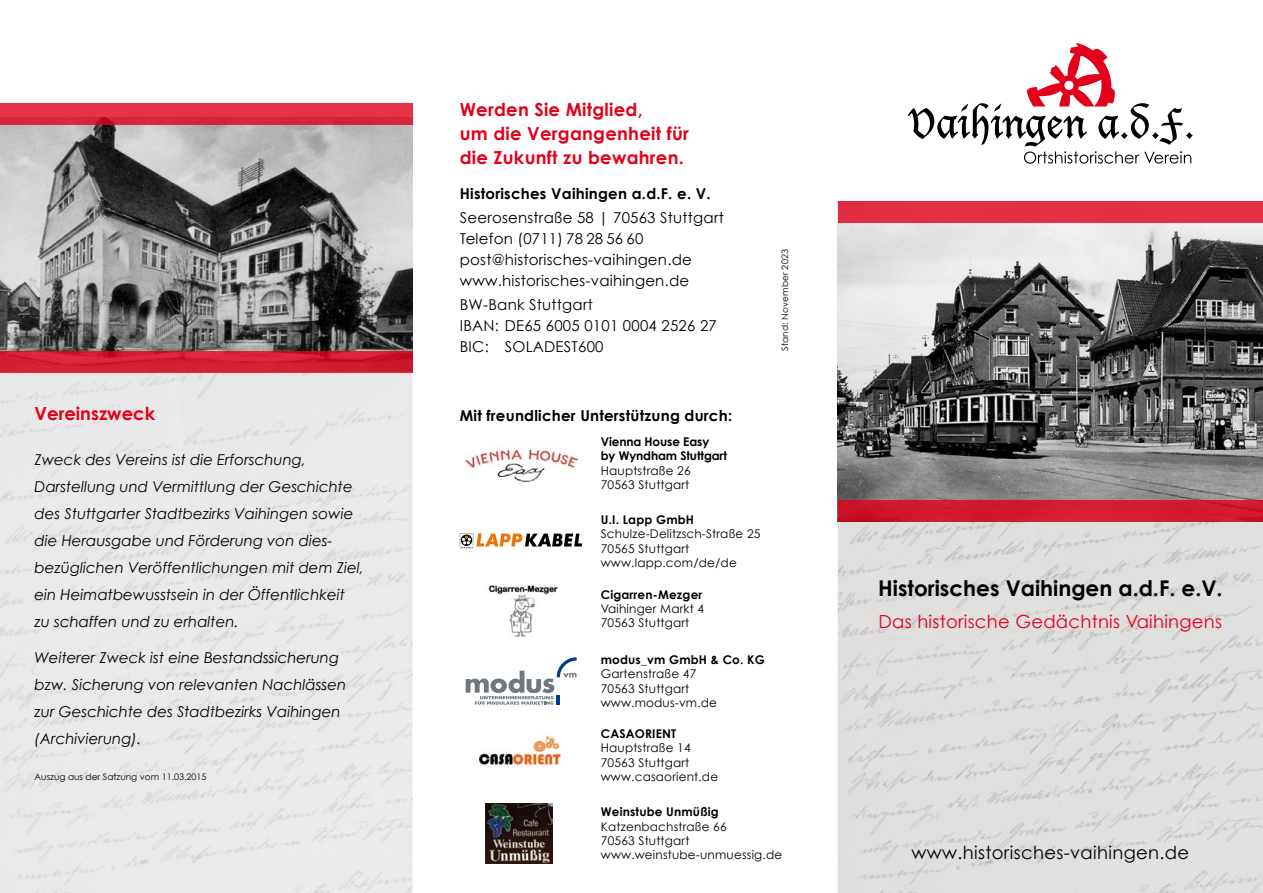
<style>
.page{position:relative;width:1263px;height:893px;background:#fff}
.page>*{position:absolute;margin:0;border:0;box-sizing:border-box;transform-origin:0 0}
.t1{font:700 21.6px "Century Gothic";color:#000}
.t2{font:700 18px/24px "Century Gothic";letter-spacing:.015em;color:#e2001a}
.t3{font:18px "Century Gothic";letter-spacing:.015em;color:#e2001a}
.t4{font:18px "Century Gothic";letter-spacing:.02em;color:#000}
.t5{font:italic 15px/27px "Century Gothic";color:#000}
.t6{font:15px/21px "Century Gothic";letter-spacing:.015em;color:#000}
.t7{font:700 15px "Century Gothic";letter-spacing:.015em;color:#000}
.t8{font:12px/14.4px "Century Gothic";letter-spacing:.015em;color:#000}
.t9{font:700 12px "Century Gothic";letter-spacing:.015em;color:#000}
.t10{font:700 12px/14.4px "Century Gothic";letter-spacing:-.01em;color:#000}
.t11{font:9px "Century Gothic";color:#000}
</style>
<div class="page">
<img style="left:838px;top:521px;width:425px;height:372px">
<img style="left:0;top:125px;width:412px;height:768px">
<svg style="left:908px;top:43px;width:283px;height:121px"></svg>
<img style="left:838px;top:223px;width:425px;height:277px">
<div style="left:838px;top:201px;width:425px;height:22px;background:#e42f44"></div>
<div style="left:838px;top:500px;width:425px;height:21px;background:#d01b30"></div>
<div style="left:0;top:103px;width:412px;height:22px;background:linear-gradient(to right,#e12d41,#e12d41)"></div>
<svg style="left:0;top:351px;width:412px;height:21px;background:#d21d32"></svg>
<svg style="left:466px;top:657px;width:111px;height:48px"></svg>
<img style="left:466px;top:447px;width:111px;height:36px">
<svg style="left:460px;top:533px;width:122px;height:15px"></svg>
<img style="left:488px;top:585px;width:70px;height:52px">
<img style="left:479px;top:734px;width:83px;height:32px">
<img style="left:485px;top:803px;width:68px;height:61px">
<p class="t2" style="left:35px;top:401px;width:122px">Vereinszweck</p>
<p class="t5" style="left:35px;top:445px;width:331px">Zweck des Vereins ist die Erforschung, Darstellung und Vermittlung der Geschichte des Stuttgarter Stadtbezirks Vaihingen sowie die Herausgabe und Förderung von dies&shy;bezüglichen Veröffentlichungen mit dem Ziel, ein Heimatbewusstsein in der Öffentlichkeit zu schaffen und zu erhalten.</p>
<p class="t5" style="left:35px;top:643px;width:313px">Weiterer Zweck ist eine Bestandssicherung bzw. Sicherung von relevanten Nachlässen zur Geschichte des Stadtbezirks Vaihingen (Archivierung).</p>
<p class="t11" style="left:35px;top:771px;width:173px">Auszug aus der Satzung vom 11.03.2015</p>
<p class="t2" style="left:460px;top:97px;width:231px">Werden Sie Mitglied,<br>um die Vergangenheit für die Zukunft zu bewahren.</p>
<p class="t7" style="left:460px;top:184px;width:252px">Historisches Vaihingen a.d.F. e. V.</p>
<p class="t6" style="left:460px;top:207px;width:265px">Seerosenstraße 58 | 70563 Stuttgart<br>Telefon (0711) 78 28 56 60 post@historisches-vaihingen.de www.historisches-vaihingen.de</p>
<p class="t6" style="left:460px;top:294px;width:259px">BW-Bank Stuttgart<br>IBAN: DE65 6005 0101 0004 2526 27<br>BIC: SOLADEST600</p>
<p class="t11" style="left:779px;top:351px;width:103px;rotate:-90deg">Stand: November 2023</p>
<p class="t7" style="left:460px;top:406px;width:274px">Mit freundlicher Unterstützung durch:</p>
<p class="t10" style="left:601px;top:434px;width:128px">Vienna House Easy by Wyndham Stuttgart</p>
<p class="t8" style="left:601px;top:463px;width:91px">Hauptstraße 26<br>70563 Stuttgart</p>
<p class="t9" style="left:601px;top:512px;width:95px">U.I. Lapp GmbH</p>
<p class="t8" style="left:601px;top:527px;width:161px">Schulze-Delitzsch-Straße 25<br>70565 Stuttgart www.lapp.com/de/de</p>
<p class="t9" style="left:601px;top:587px;width:103px">Cigarren-Mezger</p>
<p class="t8" style="left:601px;top:601px;width:105px">Vaihinger Markt 4<br>70563 Stuttgart</p>
<p class="t9" style="left:601px;top:652px;width:166px">modus_vm GmbH &amp; Co. KG</p>
<p class="t8" style="left:601px;top:667px;width:118px">Gartenstraße 47<br>70563 Stuttgart www.modus-vm.de</p>
<p class="t9" style="left:601px;top:726px;width:77px">CASAORIENT</p>
<p class="t8" style="left:601px;top:740px;width:119px">Hauptstraße 14<br>70563 Stuttgart www.casaorient.de</p>
<p class="t9" style="left:601px;top:804px;width:119px">Weinstube Unmüßig</p>
<p class="t8" style="left:601px;top:819px;width:183px">Katzenbachstraße 66<br>70563 Stuttgart www.weinstube-unmuessig.de</p>
<h1 class="t1" style="left:878px;top:574px;width:346px">Historisches Vaihingen a.d.F. e.V.</h1>
<p class="t3" style="left:879px;top:611px;width:345px">Das historische Gedächtnis Vaihingens</p>
<p class="t4" style="left:911px;top:841px;width:279px">www.historisches-vaihingen.de</p>
</div>
